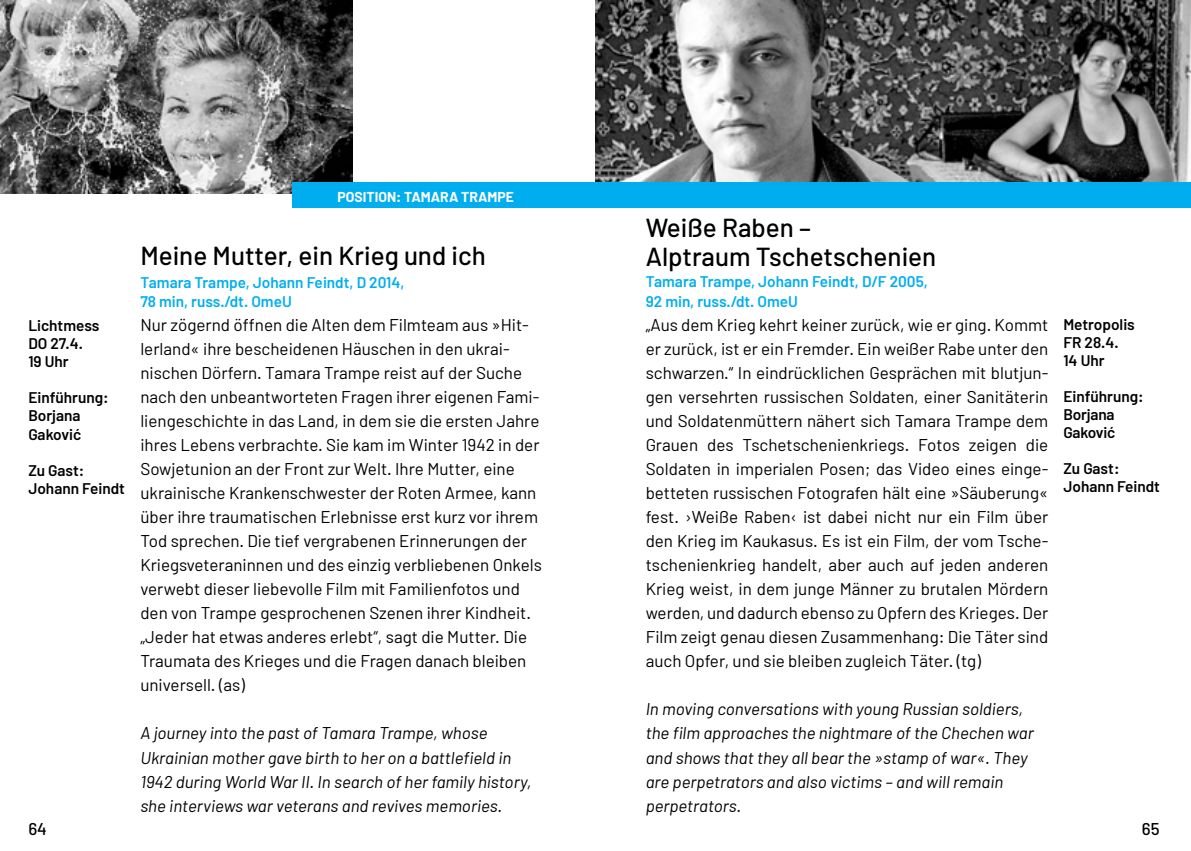
<style>
.page{position:relative;width:1191px;height:851px;background:#fff}
.page>*{position:absolute;margin:0;border:0;box-sizing:border-box;transform-origin:0 0}
.t1{font:500 26px/28.2px "Barlow";color:#000}
.t2{font:17px/24px "Barlow";color:#000}
.t3{font:italic 17px/24px "Barlow";color:#000}
.t4{font:500 17px "Barlow";color:#000}
.t5{font:600 15.4px/18px "Barlow";color:#000}
.t6{font:600 15.4px/19.6px "Barlow";color:#00aeef}
.t7{font:700 14px "Barlow";color:#fff}
</style>
<div class="page">
<img style="left:0;top:0;width:353px;height:193px">
<img style="left:595px;top:0;width:596px;height:181px">
<div style="left:292px;top:181px;width:899px;height:26px;background:#00aeef"></div>
<p class="t7" style="left:337px;top:188px;width:178px">POSITION: TAMARA TRAMPE</p>
<p class="t5" style="left:28px;top:316px;width:73px">Lichtmess<br>DO 27.4.<br>19 Uhr</p>
<p class="t5" style="left:28px;top:388px;width:82px">Einführung:<br>Borjana<br>Gaković</p>
<p class="t5" style="left:28px;top:460px;width:98px">Zu Gast:<br>Johann Feindt</p>
<h1 class="t1" style="left:140px;top:241px;width:347px">Meine Mutter, ein Krieg und ich</h1>
<p class="t6" style="left:140px;top:272px;width:266px">Tamara Trampe, Johann Feindt, D 2014,<br>78 min, russ./dt. OmeU</p>
<p class="t2" style="left:140px;top:312px;width:403px">Nur zögernd öffnen die Alten dem Filmteam aus »Hit&shy;lerland« ihre bescheidenen Häuschen in den ukrai&shy;nischen Dörfern. Tamara Trampe reist auf der Suche nach den unbeantworteten Fragen ihrer eigenen Fami&shy;liengeschichte in das Land, in dem sie die ersten Jahre ihres Lebens verbrachte. Sie kam im Winter 1942 in der Sowjetunion an der Front zur Welt. Ihre Mutter, eine ukrainische Krankenschwester der Roten Armee, kann über ihre traumatischen Erlebnisse erst kurz vor ihrem Tod sprechen. Die tief vergrabenen Erinnerungen der Kriegsveteraninnen und des einzig verbliebenen Onkels verwebt dieser liebevolle Film mit Familienfotos und den von Trampe gesprochenen Szenen ihrer Kindheit. „Jeder hat etwas anderes erlebt“, sagt die Mutter. Die Traumata des Krieges und die Fragen danach bleiben universell. (as)</p>
<p class="t3" style="left:140px;top:720px;width:392px">A journey into the past of Tamara Trampe, whose Ukrainian mother gave birth to her on a battlefield in 1942 during World War II. In search of her family history, she interviews war veterans and revives memories.</p>
<h1 class="t1" style="left:645px;top:213px;width:292px">Weiße Raben –<br>Alptraum Tschetschenien</h1>
<p class="t6" style="left:645px;top:271px;width:284px">Tamara Trampe, Johann Feindt, D/F 2005,<br>92 min, russ./dt. OmeU</p>
<p class="t2" style="left:645px;top:312px;width:404px;text-align:justify">„Aus dem Krieg kehrt keiner zurück, wie er ging. Kommt er zurück, ist er ein Fremder. Ein weißer Rabe unter den schwarzen.“ In eindrücklichen Gesprächen mit blutjun&shy;gen versehrten russischen Soldaten, einer Sanitäterin und Soldatenmüttern nähert sich Tamara Trampe dem Grauen des Tschetschenienkriegs. Fotos zeigen die Soldaten in imperialen Posen; das Video eines einge&shy;betteten russischen Fotografen hält eine »Säuberung« fest. ›Weiße Raben‹ ist dabei nicht nur ein Film über den Krieg im Kaukasus. Es ist ein Film, der vom Tsche&shy;tschenienkrieg handelt, aber auch auf jeden anderen Krieg weist, in dem junge Männer zu brutalen Mördern werden, und dadurch ebenso zu Opfern des Krieges. Der Film zeigt genau diesen Zusammenhang: Die Täter sind auch Opfer, und sie bleiben zugleich Täter. (tg)</p>
<p class="t3" style="left:645px;top:696px;width:389px">In moving conversations with young Russian soldiers, the film approaches the nightmare of the Chechen war and shows that they all bear the »stamp of war«. They are perpetrators and also victims – and will remain perpetrators.</p>
<p class="t5" style="left:1063px;top:315px;width:73px">Metropolis<br>FR 28.4.<br>14 Uhr</p>
<p class="t5" style="left:1063px;top:387px;width:82px">Einführung:<br>Borjana<br>Gaković</p>
<p class="t5" style="left:1063px;top:459px;width:98px">Zu Gast:<br>Johann Feindt</p>
<p class="t4" style="left:28px;top:818px;width:20px">64</p>
<p class="t4" style="left:1142px;top:818px;width:19px">65</p>
</div>
